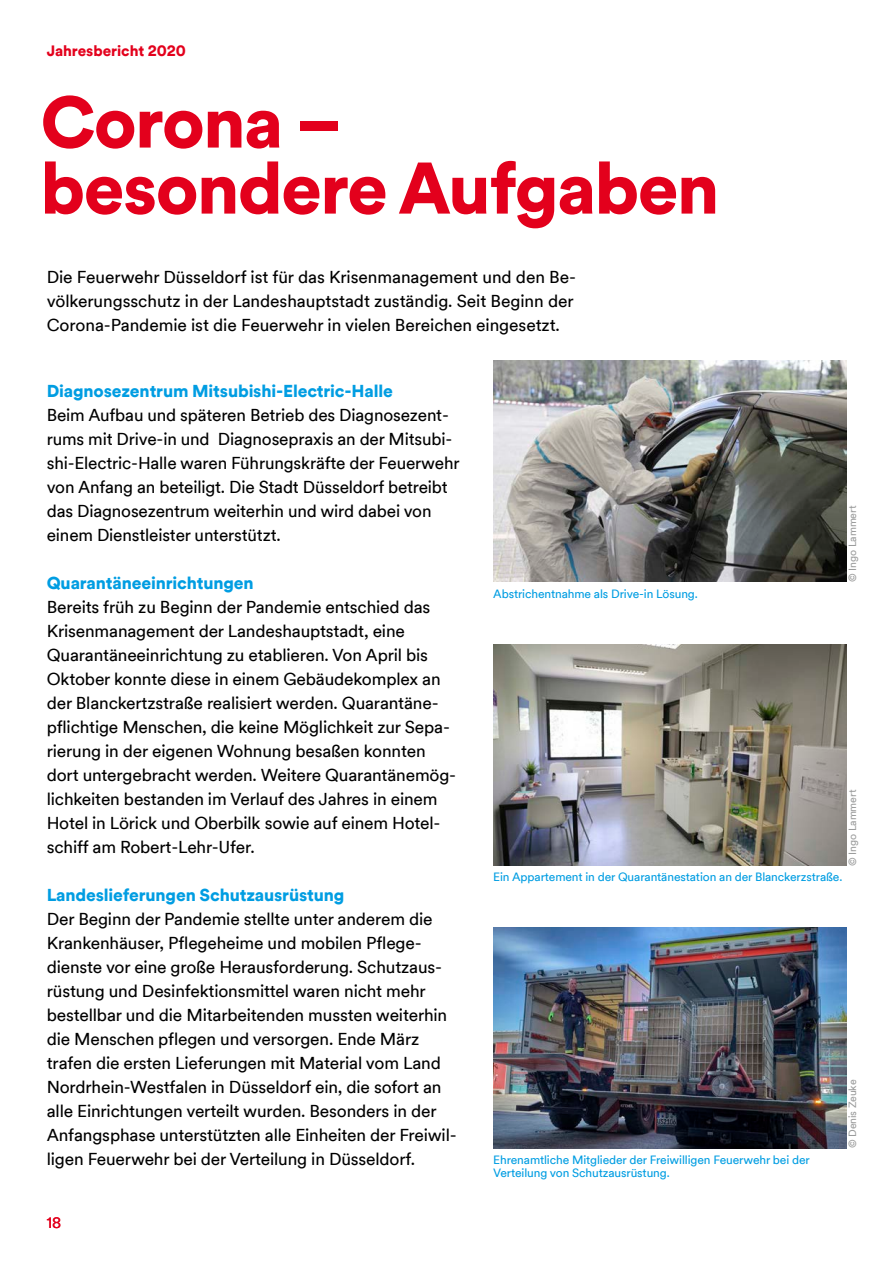
<style>
.page{position:relative;width:893px;height:1263px;background:#fff}
.page>*{position:absolute;margin:0;border:0;box-sizing:border-box;transform-origin:0 0}
.t1{font:900 72px/66px "Duesseldorf Circular TT";letter-spacing:-.025em;color:#e3001c}
.t2{font:17.25px/24px "Duesseldorf Circular TT";letter-spacing:-.01em;color:#000}
.t3{font:900 17.25px "Duesseldorf Circular TT";letter-spacing:-.01em;color:#009de2}
.t4{font:900 15px "Duesseldorf Circular TT";letter-spacing:-.005em;color:#e3001c}
.t5{font:15px "Duesseldorf Circular TT";color:#e3001c}
.t6{font:12px/13.5px "Duesseldorf Circular TT";letter-spacing:-.01em;color:#009de2}
.t7{font:10.5px "Duesseldorf Circular TT";letter-spacing:-.01em;color:#9b9c9c}
</style>
<div class="page">
<img style="left:493px;top:361px;width:353px;height:221px">
<img style="left:493px;top:645px;width:353px;height:221px">
<img style="left:493px;top:927px;width:353px;height:221px">
<p class="t4" style="left:47px;top:40px;width:141px">Jahresbericht 2020</p>
<h1 class="t1" style="left:40px;top:87px;width:681px">Corona –<br>besondere Aufgaben</h1>
<p class="t2" style="left:47px;top:264px;width:531px">Die Feuerwehr Düsseldorf ist für das Krisenmanagement und den Be&shy;völkerungsschutz in der Landeshauptstadt zuständig. Seit Beginn der<br>Corona-Pandemie ist die Feuerwehr in vielen Bereichen eingesetzt.</p>
<p class="t3" style="left:47px;top:379px;width:348px">Diagnosezentrum Mitsubishi-Electric-Halle</p>
<p class="t2" style="left:47px;top:402px;width:414px">Beim Aufbau und späteren Betrieb des Diagnosezent&shy;rums mit Drive-in und Diagnosepraxis an der Mitsubi&shy;shi-Electric-Halle waren Führungskräfte der Feuerwehr von Anfang an beteiligt. Die Stadt Düsseldorf betreibt das Diagnosezentrum weiterhin und wird dabei von einem Dienstleister unterstützt.</p>
<p class="t3" style="left:47px;top:571px;width:208px">Quarantäneeinrichtungen</p>
<p class="t2" style="left:47px;top:594px;width:411px">Bereits früh zu Beginn der Pandemie entschied das Krisenmanagement der Landeshauptstadt, eine Quarantäneeinrichtung zu etablieren. Von April bis Oktober konnte diese in einem Gebäudekomplex an der Blanckertzstraße realisiert werden. Quarantäne&shy;pflichtige Menschen, die keine Möglichkeit zur Sepa&shy;rierung in der eigenen Wohnung besaßen konnten dort untergebracht werden. Weitere Quarantänemög&shy;lichkeiten bestanden im Verlauf des Jahres in einem Hotel in Lörick und Oberbilk sowie auf einem Hotel&shy;schiff am Robert-Lehr-Ufer.</p>
<p class="t3" style="left:47px;top:883px;width:299px">Landeslieferungen Schutzausrüstung</p>
<p class="t2" style="left:47px;top:906px;width:411px">Der Beginn der Pandemie stellte unter anderem die Krankenhäuser, Pflegeheime und mobilen Pflege&shy;dienste vor eine große Herausforderung. Schutzaus&shy;rüstung und Desinfektionsmittel waren nicht mehr bestellbar und die Mitarbeitenden mussten weiterhin die Menschen pflegen und versorgen. Ende März trafen die ersten Lieferungen mit Material vom Land Nordrhein-Westfalen in Düsseldorf ein, die sofort an alle Einrichtungen verteilt wurden. Besonders in der Anfangsphase unterstützten alle Einheiten der Freiwil&shy;ligen Feuerwehr bei der Verteilung in Düsseldorf.</p>
<p class="t5" style="left:47px;top:1212px;width:16px">18</p>
<p class="t6" style="left:493px;top:586px;width:206px">Abstrichentnahme als Drive-in Lösung.</p>
<p class="t7" style="left:845px;top:582px;width:78px;rotate:-90deg">© Ingo Lammert</p>
<p class="t7" style="left:845px;top:866px;width:78px;rotate:-90deg">© Ingo Lammert</p>
<p class="t6" style="left:493px;top:870px;width:351px">Ein Appartement in der Quarantänestation an der Blanckerzstraße.</p>
<p class="t6" style="left:493px;top:1152px;width:318px">Ehrenamtliche Mitglieder der Freiwilligen Feuerwehr bei der<br>Verteilung von Schutzausrüstung.</p>
<p class="t7" style="left:845px;top:1148px;width:70px;rotate:-90deg">© Denis Zeuke</p>
</div>
